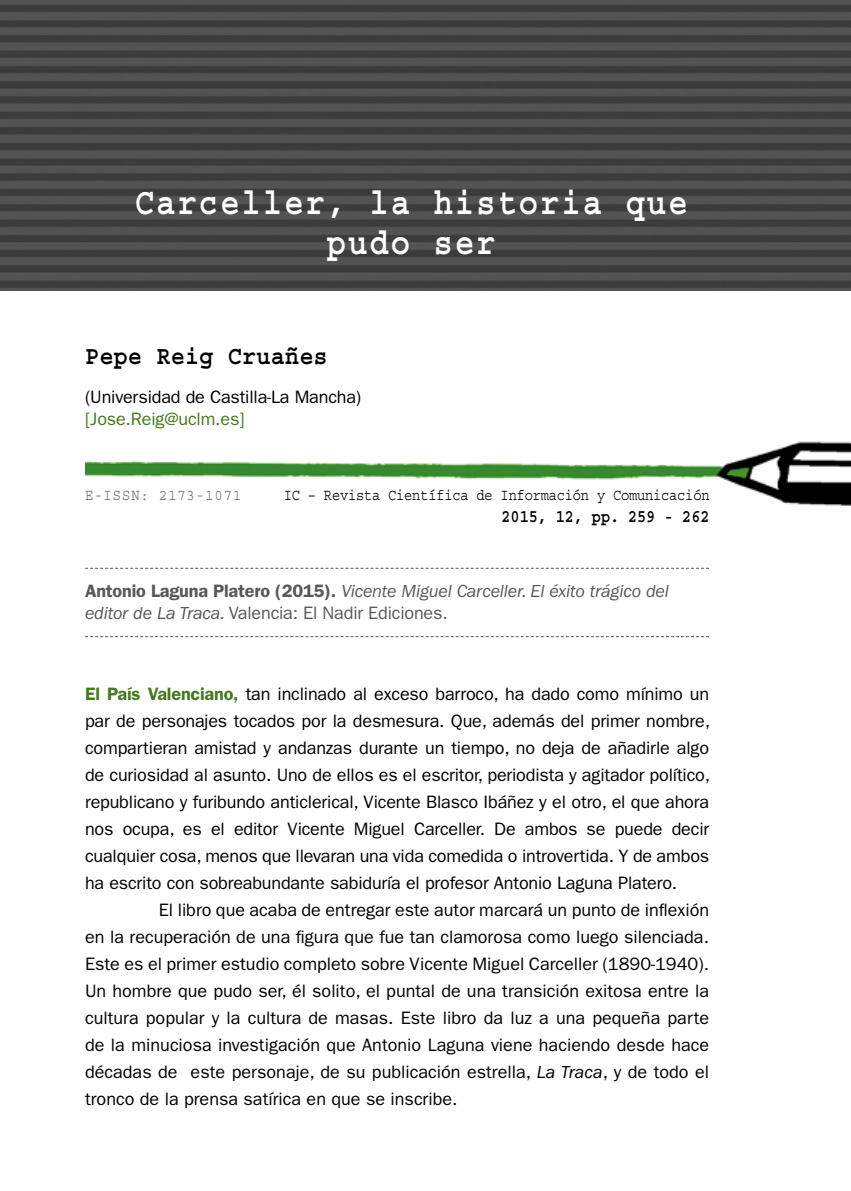
<style>
.page{position:relative;width:851px;height:1191px;background:#fff}
.page>*{position:absolute;margin:0;border:0;box-sizing:border-box;transform-origin:0 0}
.t1{font:700 38px/40px "Courier Std";letter-spacing:.06em;color:#fff;text-align:center;scale:.85 1}
.t2{font:700 26px "Courier Std";letter-spacing:.01em;color:#000;scale:.9 1}
.t3{font:18px "ITC Franklin Gothic Std";letter-spacing:-.01em;color:#000}
.t4{font:italic 18px/22px "ITC Franklin Gothic Std";letter-spacing:-.01em;color:#58585a}
.t5{font:18px "ITC Franklin Gothic Std";letter-spacing:-.01em;color:#447a1c}
.t6{font:700 18px "Courier Std";letter-spacing:-.01em;color:#000;scale:.85 1}
.t7{font:16px "Courier Std";letter-spacing:-.01em;color:#000;scale:.85 1}
.t8{font:16px "Courier Std";letter-spacing:.08em;color:#707173;scale:.85 1}
.s1{font-weight:600;font-style:normal}
.s2{font-style:normal}
.s3{font-weight:600;color:#447a1c}
.s4{font-style:italic}
</style>
<div class="page">
<img style="left:0;top:0;width:850px;height:291px">
<img style="left:85px;top:441px;width:765px;height:65px">
<svg style="left:85px;top:568px;width:624px;height:1px"></svg>
<svg style="left:85px;top:636px;width:624px;height:1px"></svg>
<h1 class="t1" style="left:135px;top:183px;width:651px">Carceller, la historia que pudo ser</h1>
<h2 class="t2" style="left:85px;top:342px;width:271px">Pepe Reig Cruañes</h2>
<p class="t3" style="left:85px;top:387px;width:278px">(Universidad de Castilla-La Mancha)</p>
<p class="t5" style="left:85px;top:409px;width:161px">[Jose.Reig@uclm.es]</p>
<p class="t8" style="left:85px;top:486px;width:185px">E-ISSN: 2173-1071</p>
<p class="t7" style="left:284px;top:486px;width:502px">IC – Revista Científica de Información y Comunicación</p>
<p class="t6" style="left:501px;top:506px;width:246px">2015, 12, pp. 259 - 262</p>
<p class="t4" style="left:85px;top:580px;width:585px"><span class="s1">Antonio Laguna Platero (2015).</span> Vicente Miguel Carceller. El éxito trágico del editor de La Traca. <span class="s2">Valencia: El Nadir Ediciones.</span></p>
<p class="t3" style="left:85px;top:683px;width:625px"><span class="s3">El País Valenciano,</span> tan inclinado al exceso barroco, ha dado como mínimo un</p>
<p class="t3" style="left:85px;top:710px;width:626px">par de personajes tocados por la desmesura. Que, además del primer nombre,</p>
<p class="t3" style="left:85px;top:737px;width:625px">compartieran amistad y andanzas durante un tiempo, no deja de añadirle algo</p>
<p class="t3" style="left:85px;top:764px;width:626px">de curiosidad al asunto. Uno de ellos es el escritor, periodista y agitador político,</p>
<p class="t3" style="left:85px;top:791px;width:625px">republicano y furibundo anticlerical, Vicente Blasco Ibáñez y el otro, el que ahora</p>
<p class="t3" style="left:85px;top:818px;width:625px">nos ocupa, es el editor Vicente Miguel Carceller. De ambos se puede decir</p>
<p class="t3" style="left:85px;top:845px;width:625px">cualquier cosa, menos que llevaran una vida comedida o introvertida. Y de ambos</p>
<p class="t3" style="left:85px;top:872px;width:593px">ha escrito con sobreabundante sabiduría el profesor Antonio Laguna Platero.</p>
<p class="t3" style="left:159px;top:899px;width:551px">El libro que acaba de entregar este autor marcará un punto de inflexión</p>
<p class="t3" style="left:85px;top:926px;width:625px">en la recuperación de una figura que fue tan clamorosa como luego silenciada.</p>
<p class="t3" style="left:85px;top:953px;width:625px">Este es el primer estudio completo sobre Vicente Miguel Carceller (1890-1940).</p>
<p class="t3" style="left:85px;top:980px;width:625px">Un hombre que pudo ser, él solito, el puntal de una transición exitosa entre la</p>
<p class="t3" style="left:85px;top:1007px;width:625px">cultura popular y la cultura de masas. Este libro da luz a una pequeña parte</p>
<p class="t3" style="left:85px;top:1034px;width:625px">de la minuciosa investigación que Antonio Laguna viene haciendo desde hace</p>
<p class="t3" style="left:85px;top:1061px;width:625px">décadas de este personaje, de su publicación estrella, <span class="s4">La Traca</span>, y de todo el</p>
<p class="t3" style="left:85px;top:1088px;width:374px">tronco de la prensa satírica en que se inscribe.</p>
</div>
